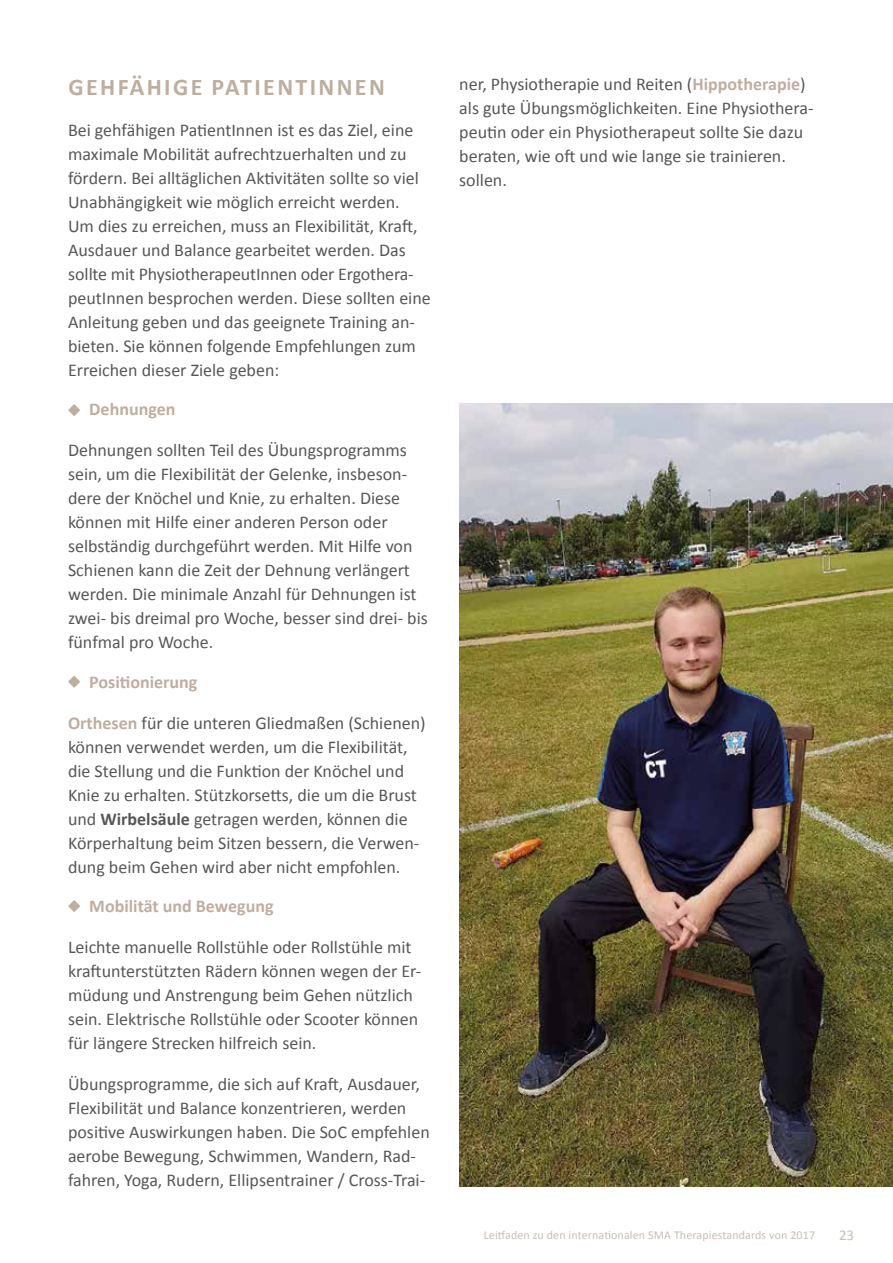
<style>
.page{position:relative;width:893px;height:1263px;background:#fff}
.page>*{position:absolute;margin:0;border:0;box-sizing:border-box;transform-origin:0 0}
.t1{font:700 24px "Calibri";letter-spacing:.1em;color:#beaea0}
.t2{font:18px/24px "Calibri";color:#575756}
.t3{font:700 18px "Calibri";color:#c0ada1}
.t4{font:15px "Calibri";color:#cbbdb3}
.t5{font:12px "Calibri";letter-spacing:.01em;color:#cbbdb3}
.s1{font-weight:700;color:#c0ada1}
.s2{font-weight:700}
</style>
<div class="page">
<svg style="left:68px;top:404px;width:12px;height:12px"></svg>
<svg style="left:68px;top:676px;width:12px;height:12px"></svg>
<svg style="left:68px;top:900px;width:12px;height:12px"></svg>
<img style="left:459px;top:404px;width:434px;height:782px">
<h1 class="t1" style="left:69px;top:71px;width:318px">GEHFÄHIGE PATIENTINNEN</h1>
<p class="t2" style="left:68px;top:118px;width:364px">Bei gehfähigen PatientInnen ist es das Ziel, eine maximale Mobilität aufrechtzuerhalten und zu fördern. Bei alltäglichen Aktivitäten sollte so viel Unabhängigkeit wie möglich erreicht werden.<br>Um dies zu erreichen, muss an Flexibilität, Kraft, Ausdauer und Balance gearbeitet werden. Das sollte mit PhysiotherapeutInnen oder Ergothera&shy;peutInnen besprochen werden. Diese sollten eine Anleitung geben und das geeignete Training an&shy;bieten. Sie können folgende Empfehlungen zum Erreichen dieser Ziele geben:</p>
<p class="t3" style="left:89px;top:398px;width:88px">Dehnungen</p>
<p class="t2" style="left:68px;top:438px;width:361px">Dehnungen sollten Teil des Übungsprogramms sein, um die Flexibilität der Gelenke, insbeson&shy;dere der Knöchel und Knie, zu erhalten. Diese können mit Hilfe einer anderen Person oder selbständig durchgeführt werden. Mit Hilfe von Schienen kann die Zeit der Dehnung verlängert werden. Die minimale Anzahl für Dehnungen ist zwei- bis dreimal pro Woche, besser sind drei- bis fünfmal pro Woche.</p>
<p class="t3" style="left:89px;top:670px;width:110px">Positionierung</p>
<p class="t2" style="left:68px;top:711px;width:359px"><span class="s1">Orthesen</span> für die unteren Gliedmaßen (Schienen) können verwendet werden, um die Flexibilität, die Stellung und die Funktion der Knöchel und Knie zu erhalten. Stützkorsetts, die um die Brust und <span class="s2">Wirbelsäule</span> getragen werden, können die Körperhaltung beim Sitzen bessern, die Verwen&shy;dung beim Gehen wird aber nicht empfohlen.</p>
<p class="t3" style="left:89px;top:894px;width:186px">Mobilität und Bewegung</p>
<p class="t2" style="left:68px;top:935px;width:355px">Leichte manuelle Rollstühle oder Rollstühle mit kraftunterstützten Rädern können wegen der Er&shy;müdung und Anstrengung beim Gehen nützlich sein. Elektrische Rollstühle oder Scooter können für längere Strecken hilfreich sein.</p>
<p class="t2" style="left:68px;top:1072px;width:363px">Übungsprogramme, die sich auf Kraft, Ausdauer, Flexibilität und Balance konzentrieren, werden positive Auswirkungen haben. Die SoC empfehlen aerobe Bewegung, Schwimmen, Wandern, Rad&shy;fahren, Yoga, Rudern, Ellipsentrainer / Cross-Trai-</p>
<p class="t2" style="left:459px;top:72px;width:356px">ner, Physiotherapie und Reiten (<span class="s1">Hippotherapie</span>) als gute Übungsmöglichkeiten. Eine Physiothera&shy;peutin oder ein Physiotherapeut sollte Sie dazu beraten, wie oft und wie lange sie trainieren. sollen.</p>
<p class="t5" style="left:484px;top:1227px;width:333px">Leitfaden zu den internationalen SMA Therapiestandards von 2017</p>
<p class="t4" style="left:839px;top:1226px;width:17px">23</p>
</div>
